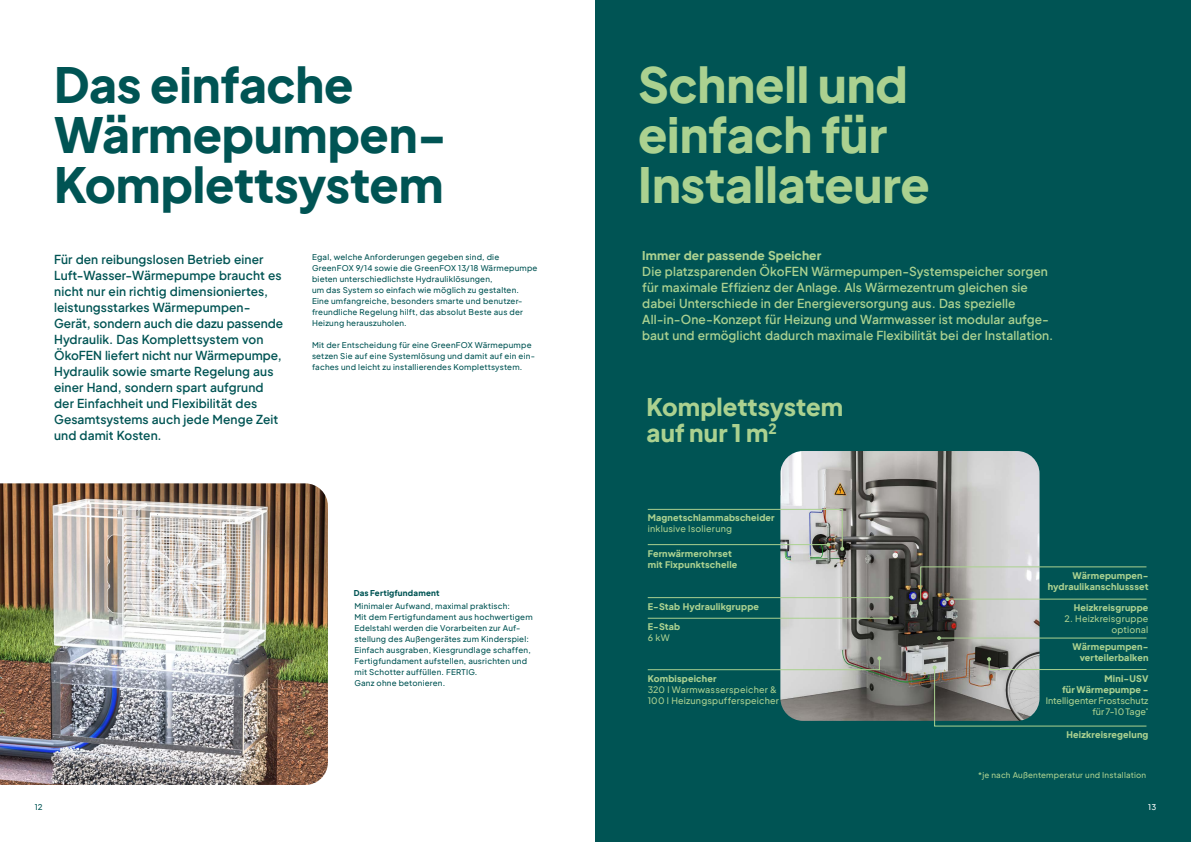
<style>
.page{position:relative;width:1191px;height:842px;background:#fff}
.page>*{position:absolute;margin:0;border:0;box-sizing:border-box;transform-origin:0 0}
.t1{font:800 48px/50px "Plus Jakarta Sans";letter-spacing:-.005em;color:#005454}
.t2{font:800 48px/50px "Plus Jakarta Sans";color:#abd190}
.t3{font:800 24px/26px "Plus Jakarta Sans";color:#abd190}
.t4{font:600 12px/16px "Plus Jakarta Sans";letter-spacing:.005em;color:#005454}
.t5{font:600 12px/16px "Plus Jakarta Sans";letter-spacing:.005em;color:#abd190}
.t6{font:800 12px "Plus Jakarta Sans";letter-spacing:.005em;color:#abd190}
.t7{font:800 9px/11px "Plus Jakarta Sans";letter-spacing:.02em;color:#abd190;text-align:right}
.t8{font:500 9px/11px "Plus Jakarta Sans";letter-spacing:.02em;color:#abd190;text-align:right}
.t9{font:500 9px/11px "Plus Jakarta Sans";letter-spacing:-.005em;color:#abd190;text-align:right}
.t10{font:500 8px/11px "Plus Jakarta Sans";letter-spacing:.025em;color:#005454}
.t11{font:500 8px "Plus Jakarta Sans";letter-spacing:.025em;color:#abd190}
.t12{font:800 8px "Plus Jakarta Sans";letter-spacing:.02em;color:#005454}
.t13{font:500 8px "Plus Jakarta Sans";color:#fff}
</style>
<div class="page">
<div style="left:595px;top:0;width:596px;height:842px;background:#005454"></div>
<img style="left:0;top:483px;width:328px;height:302px">
<img style="left:780px;top:451px;width:259px;height:270px">
<hr style="left:648px;top:597px;width:243px;height:1px;background:#abd190">
<svg style="left:889px;top:596px;width:4px;height:4px"></svg>
<hr style="left:648px;top:618px;width:243px;height:1px;background:#abd190">
<svg style="left:889px;top:616px;width:4px;height:4px"></svg>
<hr style="left:939px;top:638px;width:207px;height:1px;background:#abd190">
<svg style="left:937px;top:636px;width:4px;height:4px"></svg>
<svg style="left:918px;top:566px;width:229px;height:39px"></svg>
<svg style="left:647px;top:509px;width:197px;height:42px"></svg>
<svg style="left:932px;top:657px;width:215px;height:69px"></svg>
<svg style="left:647px;top:656px;width:234px;height:14px"></svg>
<h1 class="t1" style="left:54px;top:54px;width:395px">Das einfache<br>Wärmepumpen-<br>Komplettsystem</h1>
<h1 class="t2" style="left:638px;top:54px;width:293px">Schnell und einfach für<br>Installateure</h1>
<p class="t4" style="left:54px;top:250px;width:230px">Für den reibungslosen Betrieb einer Luft-Wasser-Wärmepumpe braucht es nicht nur ein richtig dimensioniertes, leistungsstarkes Wärmepumpen-Gerät, sondern auch die dazu passende Hydraulik. Das Komplettsystem von ÖkoFEN liefert nicht nur Wärmepumpe, Hydraulik sowie smarte Regelung aus einer Hand, sondern spart aufgrund der Einfachheit und Flexibilität des Gesamtsystems auch jede Menge Zeit und damit Kosten.</p>
<p class="t10" style="left:312px;top:251px;width:227px">Egal, welche Anforderungen gegeben sind, die GreenFOX 9/14 sowie die GreenFOX 13/18 Wärmepumpe bieten unterschiedlichste Hydrauliklösungen,<br>um das System so einfach wie möglich zu gestalten.<br>Eine umfangreiche, besonders smarte und benutzer&shy;freundliche Regelung hilft, das absolut Beste aus der Heizung herauszuholen.</p>
<p class="t10" style="left:312px;top:339px;width:224px">Mit der Entscheidung für eine GreenFOX Wärmepumpe setzen Sie auf eine Systemlösung und damit auf ein ein&shy;faches und leicht zu installierendes Komplettsystem.</p>
<p class="t12" style="left:354px;top:586px;width:87px">Das Fertigfundament</p>
<p class="t10" style="left:354px;top:599px;width:180px">Minimaler Aufwand, maximal praktisch:<br>Mit dem Fertigfundament aus hochwertigem Edelstahl werden die Vorarbeiten zur Auf&shy;stellung des Außengerätes zum Kinderspiel:<br>Einfach ausgraben, Kiesgrundlage schaffen, Fertigfundament aufstellen, ausrichten und mit Schotter auffüllen. FERTIG.<br>Ganz ohne betonieren.</p>
<h3 class="t6" style="left:642px;top:244px;width:180px">Immer der passende Speicher</h3>
<p class="t5" style="left:642px;top:262px;width:412px">Die platzsparenden ÖkoFEN Wärmepumpen-Systemspeicher sorgen für maximale Effizienz der Anlage. Als Wärmezentrum gleichen sie dabei Unterschiede in der Energieversorgung aus. Das spezielle All-in-One-Konzept für Heizung und Warmwasser ist modular aufge&shy;baut und ermöglicht dadurch maximale Flexibilität bei der Installation.</p>
<h2 class="t3" style="left:646px;top:391px;width:198px">Komplettsystem auf nur 1 m<sup>2</sup></h2>
<p class="t7" style="left:648px;top:511px;width:128px">Magnetschlammabscheider</p>
<p class="t8" style="left:648px;top:522px;width:86px">inklusive Isolierung</p>
<p class="t7" style="left:648px;top:546px;width:91px;text-align:left">Fernwärmerohrset mit Fixpunktschelle</p>
<p class="t7" style="left:648px;top:599px;width:113px">E-Stab Hydraulikgruppe</p>
<p class="t7" style="left:648px;top:620px;width:34px">E-Stab</p>
<p class="t8" style="left:648px;top:631px;width:23px">6 kW</p>
<p class="t7" style="left:648px;top:671px;width:70px">Kombispeicher</p>
<p class="t8" style="left:648px;top:683px;width:133px;text-align:left">320 l Warmwasserspeicher &amp;<br>100 l Heizungspufferspeicher</p>
<p class="t7" style="left:1047px;top:569px;width:102px">Wärmepumpen&shy;hydraulikanschlussset</p>
<p class="t7" style="left:1073px;top:600px;width:76px">Heizkreisgruppe</p>
<p class="t8" style="left:1064px;top:612px;width:85px">2. Heizkreisgruppe optional</p>
<p class="t7" style="left:1072px;top:640px;width:77px">Wärmepumpen&shy;verteilerbalken</p>
<p class="t7" style="left:1062px;top:672px;width:88px">Mini-USV<br>für Wärmepumpe -</p>
<p class="t9" style="left:1045px;top:694px;width:104px">Intelligenter Frostschutz für 7-10 Tage<sup>*</sup></p>
<p class="t7" style="left:1066px;top:728px;width:84px">Heizkreisregelung</p>
<p class="t11" style="left:978px;top:768px;width:169px">*je nach Außentemperatur und Installation</p>
<p class="t10" style="left:35px;top:801px;width:9px">12</p>
<p class="t13" style="left:1148px;top:800px;width:9px">13</p>
</div>
